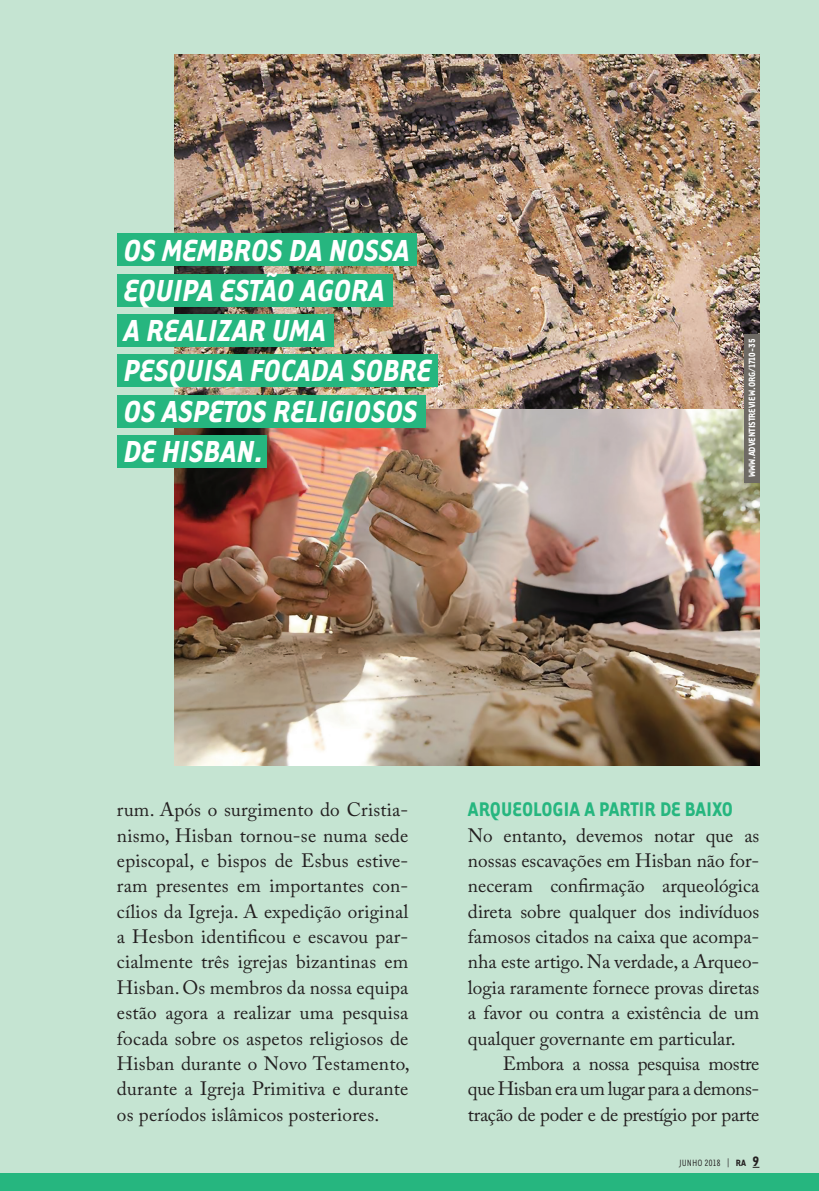
<style>
.page{position:relative;width:819px;height:1191px;background:#c5e4d2}
.page>*{position:absolute;margin:0;border:0;box-sizing:border-box;transform-origin:0 0}
.destaques_pequenos{font:italic 700 35px/40.2px "Tarzana Nar OT";color:#fff}
.texto_corrido{font:700 22.75px "Tarzana Nar OT";color:#26b67f}
.texto_corrido-2{font:19.25px/25.4px "Adobe Caslon Pro";color:#231f20;text-align:justify}
.t1{font:700 10.5px "Tarzana Nar OT";color:#fff}
.t2{font:10.5px "Tarzana Nar OT";color:#231f20}
.s1{font-weight:700}
.s2{font-weight:700;font-size:15.75px}
</style>
<div class="page">
<img style="left:174px;top:55px;width:585px;height:710px">
<div style="left:0;top:1173px;width:819px;height:18px;background:#26b67f"></div>
<div style="left:117px;top:395px;width:308px;height:32px;background:#26b67f"></div>
<div style="left:117px;top:354px;width:320px;height:33px;background:#26b67f"></div>
<div style="left:117px;top:314px;width:216px;height:33px;background:#26b67f"></div>
<div style="left:117px;top:274px;width:275px;height:33px;background:#26b67f"></div>
<div style="left:117px;top:435px;width:150px;height:33px;background:#26b67f"></div>
<div style="left:117px;top:233px;width:300px;height:33px;background:#26b67f"></div>
<div style="left:744px;top:334px;width:15px;height:148px;background:#6e6a64"></div>
<p class="destaques_pequenos" style="left:124px;top:228px;width:309px">OS MEMBROS DA NOSSA<br>EQUIPA ESTÃO AGORA<br>A REALIZAR UMA<br>PESQUISA FOCADA SOBRE<br>OS ASPETOS RELIGIOSOS<br>DE HISBAN.</p>
<p class="t1" style="left:745px;top:477px;width:140px;rotate:-90deg">WWW.ADVENTISTREVIEW.ORG/1710-35</p>
<p class="texto_corrido-2" style="left:117px;top:796px;width:294px">rum. Após o surgimento do Cristia&shy;nismo, Hisban tornou-se numa sede episcopal, e bispos de Esbus estive&shy;ram presentes em importantes con&shy;cílios da Igreja. A expedição original a Hesbon identificou e escavou par&shy;cialmente três igrejas bizantinas em Hisban. Os membros da nossa equipa estão agora a realizar uma pesquisa focada sobre os aspetos religiosos de Hisban durante o Novo Testamento, durante a Igreja Primitiva e durante os períodos islâmicos posteriores.</p>
<p class="texto_corrido" style="left:468px;top:795px;width:266px">ARQUEOLOGIA A PARTIR DE BAIXO</p>
<p class="texto_corrido-2" style="left:468px;top:822px;width:293px">No entanto, devemos notar que as nossas escavações em Hisban não for&shy;neceram confirmação arqueológica direta sobre qualquer dos indivíduos famosos citados na caixa que acompa&shy;nha este artigo. Na verdade, a Arqueo&shy;logia raramente fornece provas diretas a favor ou contra a existência de um qualquer governante em particular.</p>
<p class="texto_corrido-2" style="left:468px;top:1050px;width:293px;text-indent:35px">Embora a nossa pesquisa mostre que Hisban era um lugar para a demons&shy;tração de poder e de prestígio por parte</p>
<p class="t2" style="left:679px;top:1156px;width:82px">JUNHO 2018 | <span class="s1">RA</span> <span class="s2">9</span></p>
</div>
